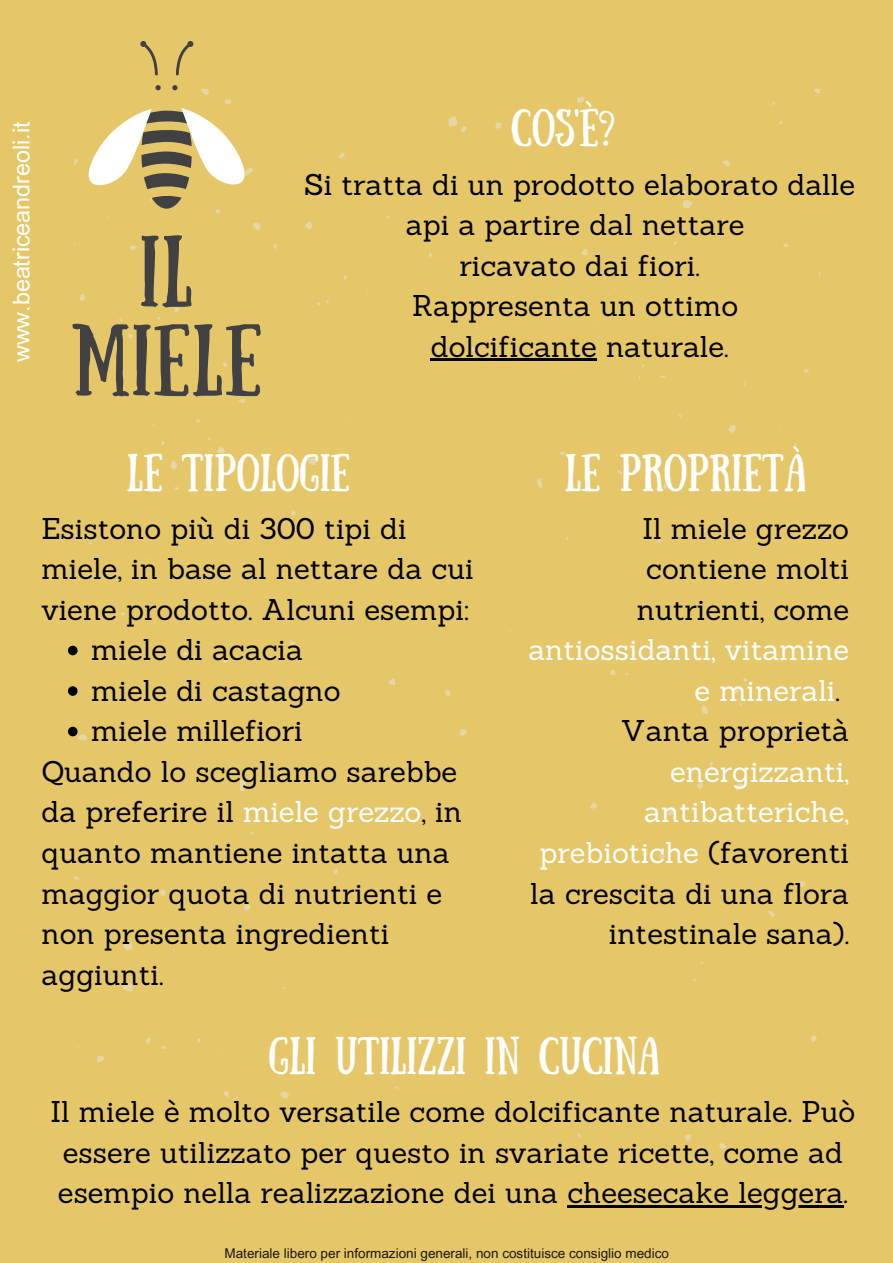
<style>
.page{position:relative;width:893px;height:1263px;background:#e5c76a}
.page>*{position:absolute;margin:0;border:0;box-sizing:border-box;transform-origin:0 0}
.t1{font:71.85px/88.9px "Sunday";letter-spacing:.015em;color:#414042;text-align:center}
.t2{font:37.5px "Sunday";color:#fff}
.t3{font:29.25px/40.5px "Sanchez";color:#000}
.t4{font:29.25px "Sanchez";color:#fff}
.t5{font:23.25px "Arial MT Pro";color:#fff}
.t6{font:13.5px "Arial MT Pro";color:#1c1613}
.s1{color:#fff}
.s2{color:#000}
</style>
<div class="page">
<svg style="left:159px;top:889px;width:7px;height:7px"></svg>
<svg style="left:74px;top:876px;width:5px;height:4px"></svg>
<svg style="left:338px;top:1060px;width:5px;height:5px"></svg>
<svg style="left:122px;top:982px;width:11px;height:10px"></svg>
<svg style="left:280px;top:1091px;width:9px;height:8px"></svg>
<svg style="left:171px;top:460px;width:6px;height:10px"></svg>
<svg style="left:460px;top:729px;width:7px;height:7px"></svg>
<svg style="left:97px;top:1055px;width:7px;height:7px"></svg>
<svg style="left:244px;top:904px;width:7px;height:7px"></svg>
<svg style="left:444px;top:689px;width:7px;height:7px"></svg>
<svg style="left:239px;top:398px;width:6px;height:5px"></svg>
<svg style="left:289px;top:641px;width:6px;height:5px"></svg>
<svg style="left:333px;top:869px;width:5px;height:5px"></svg>
<svg style="left:194px;top:815px;width:5px;height:5px"></svg>
<svg style="left:238px;top:382px;width:4px;height:5px"></svg>
<svg style="left:183px;top:652px;width:6px;height:4px"></svg>
<svg style="left:224px;top:1091px;width:14px;height:9px"></svg>
<svg style="left:240px;top:779px;width:7px;height:12px"></svg>
<svg style="left:308px;top:457px;width:9px;height:9px"></svg>
<svg style="left:123px;top:941px;width:10px;height:9px"></svg>
<svg style="left:305px;top:221px;width:7px;height:9px"></svg>
<svg style="left:537px;top:478px;width:5px;height:10px"></svg>
<svg style="left:389px;top:678px;width:7px;height:7px"></svg>
<svg style="left:80px;top:294px;width:5px;height:7px"></svg>
<svg style="left:145px;top:1037px;width:6px;height:7px"></svg>
<svg style="left:175px;top:307px;width:5px;height:6px"></svg>
<svg style="left:291px;top:511px;width:5px;height:5px"></svg>
<svg style="left:105px;top:569px;width:5px;height:5px"></svg>
<svg style="left:223px;top:658px;width:5px;height:5px"></svg>
<svg style="left:273px;top:244px;width:4px;height:5px"></svg>
<svg style="left:471px;top:346px;width:4px;height:5px"></svg>
<svg style="left:161px;top:1045px;width:5px;height:4px"></svg>
<svg style="left:344px;top:275px;width:3px;height:5px"></svg>
<svg style="left:161px;top:441px;width:4px;height:4px"></svg>
<svg style="left:217px;top:447px;width:8px;height:6px"></svg>
<svg style="left:448px;top:116px;width:19px;height:17px"></svg>
<svg style="left:130px;top:245px;width:6px;height:5px"></svg>
<svg style="left:339px;top:153px;width:6px;height:5px"></svg>
<svg style="left:223px;top:362px;width:4px;height:5px"></svg>
<svg style="left:127px;top:334px;width:6px;height:5px"></svg>
<svg style="left:196px;top:419px;width:5px;height:3px"></svg>
<svg style="left:120px;top:612px;width:5px;height:4px"></svg>
<svg style="left:174px;top:487px;width:5px;height:3px"></svg>
<svg style="left:719px;top:1143px;width:7px;height:5px"></svg>
<svg style="left:773px;top:725px;width:8px;height:8px"></svg>
<svg style="left:736px;top:783px;width:7px;height:8px"></svg>
<svg style="left:684px;top:1134px;width:7px;height:7px"></svg>
<svg style="left:667px;top:809px;width:8px;height:6px"></svg>
<svg style="left:590px;top:803px;width:7px;height:6px"></svg>
<svg style="left:811px;top:1035px;width:6px;height:7px"></svg>
<svg style="left:733px;top:688px;width:6px;height:6px"></svg>
<svg style="left:768px;top:911px;width:7px;height:6px"></svg>
<svg style="left:620px;top:938px;width:6px;height:6px"></svg>
<svg style="left:709px;top:761px;width:4px;height:6px"></svg>
<svg style="left:779px;top:809px;width:5px;height:4px"></svg>
<svg style="left:661px;top:646px;width:9px;height:7px"></svg>
<svg style="left:701px;top:705px;width:7px;height:9px"></svg>
<svg style="left:697px;top:781px;width:6px;height:8px"></svg>
<svg style="left:659px;top:852px;width:6px;height:8px"></svg>
<svg style="left:610px;top:669px;width:6px;height:7px"></svg>
<svg style="left:800px;top:881px;width:6px;height:6px"></svg>
<svg style="left:680px;top:190px;width:12px;height:19px"></svg>
<svg style="left:783px;top:243px;width:6px;height:4px"></svg>
<svg style="left:663px;top:483px;width:4px;height:6px"></svg>
<svg style="left:803px;top:369px;width:6px;height:3px"></svg>
<svg style="left:669px;top:724px;width:4px;height:5px"></svg>
<svg style="left:743px;top:678px;width:4px;height:4px"></svg>
<svg style="left:560px;top:451px;width:5px;height:4px"></svg>
<svg style="left:750px;top:471px;width:4px;height:5px"></svg>
<svg style="left:729px;top:425px;width:7px;height:8px"></svg>
<svg style="left:577px;top:96px;width:8px;height:7px"></svg>
<svg style="left:495px;top:122px;width:7px;height:7px"></svg>
<svg style="left:722px;top:160px;width:8px;height:6px"></svg>
<svg style="left:582px;top:249px;width:6px;height:6px"></svg>
<svg style="left:617px;top:470px;width:6px;height:4px"></svg>
<svg style="left:814px;top:89px;width:5px;height:5px"></svg>
<svg style="left:74px;top:41px;width:187px;height:195px"></svg>
<hr style="left:431px;top:358px;width:166px;height:3px;background:#000">
<svg style="left:68px;top:646px;width:10px;height:9px"></svg>
<svg style="left:68px;top:686px;width:10px;height:10px"></svg>
<svg style="left:68px;top:727px;width:19px;height:14px"></svg>
<hr style="left:567px;top:1205px;width:276px;height:2px;background:#000">
<p class="t5" style="left:13px;top:362px;width:242px;rotate:-90deg">www.beatriceandreoli.it</p>
<p class="t1" style="left:71px;top:220px;width:193px">IL<br>MIELE</p>
<p class="t2" style="left:511px;top:102px;width:105px">COS'È?</p>
<p class="t3" style="left:304px;top:164px;width:552px;text-align:center">Si tratta di un prodotto elaborato dalle api a partire dal nettare</p>
<p class="t3" style="left:459px;top:245px;width:242px">ricavato dai fiori.</p>
<p class="t3" style="left:412px;top:285px;width:327px">Rappresenta un ottimo</p>
<p class="t3" style="left:431px;top:326px;width:299px">dolcificante naturale.</p>
<p class="t2" style="left:127px;top:446px;width:225px">LE TIPOLOGIE</p>
<p class="t2" style="left:564px;top:446px;width:243px">LE PROPRIETÀ</p>
<p class="t3" style="left:42px;top:508px;width:434px">Esistono più di 300 tipi di miele, in base al nettare da cui viene prodotto. Alcuni esempi:</p>
<p class="t3" style="left:91px;top:629px;width:213px">miele di acacia</p>
<p class="t3" style="left:91px;top:670px;width:251px">miele di castagno</p>
<p class="t3" style="left:91px;top:710px;width:213px">miele millefiori</p>
<p class="t3" style="left:42px;top:751px;width:422px">Quando lo scegliamo sarebbe da preferire il <span class="s1">miele grezzo</span>, in quanto mantiene intatta una maggior quota di nutrienti e non presenta ingredienti aggiunti.</p>
<p class="t3" style="left:642px;top:508px;width:208px">Il miele grezzo</p>
<p class="t3" style="left:646px;top:548px;width:204px">contiene molti</p>
<p class="t3" style="left:637px;top:589px;width:214px">nutrienti, come</p>
<p class="t4" style="left:528px;top:631px;width:322px">antiossidanti, vitamine</p>
<p class="t4" style="left:694px;top:671px;width:147px">e minerali<span class="s2">.</span></p>
<p class="t3" style="left:530px;top:710px;width:320px;text-align:right">Vanta proprietà <span class="s1">energizzanti, antibatteriche, prebiotiche</span> (favorenti la crescita di una flora intestinale sana).</p>
<p class="t2" style="left:269px;top:1029px;width:393px">GLI UTILIZZI IN CUCINA</p>
<p class="t3" style="left:51px;top:1091px;width:806px">Il miele è molto versatile come dolcificante naturale. Può essere utilizzato per questo in svariate ricette, come ad esempio nella realizzazione dei una cheesecake leggera.</p>
<p class="t6" style="left:224px;top:1248px;width:446px">Materiale libero per informazioni generali, non costituisce consiglio medico</p>
</div>
